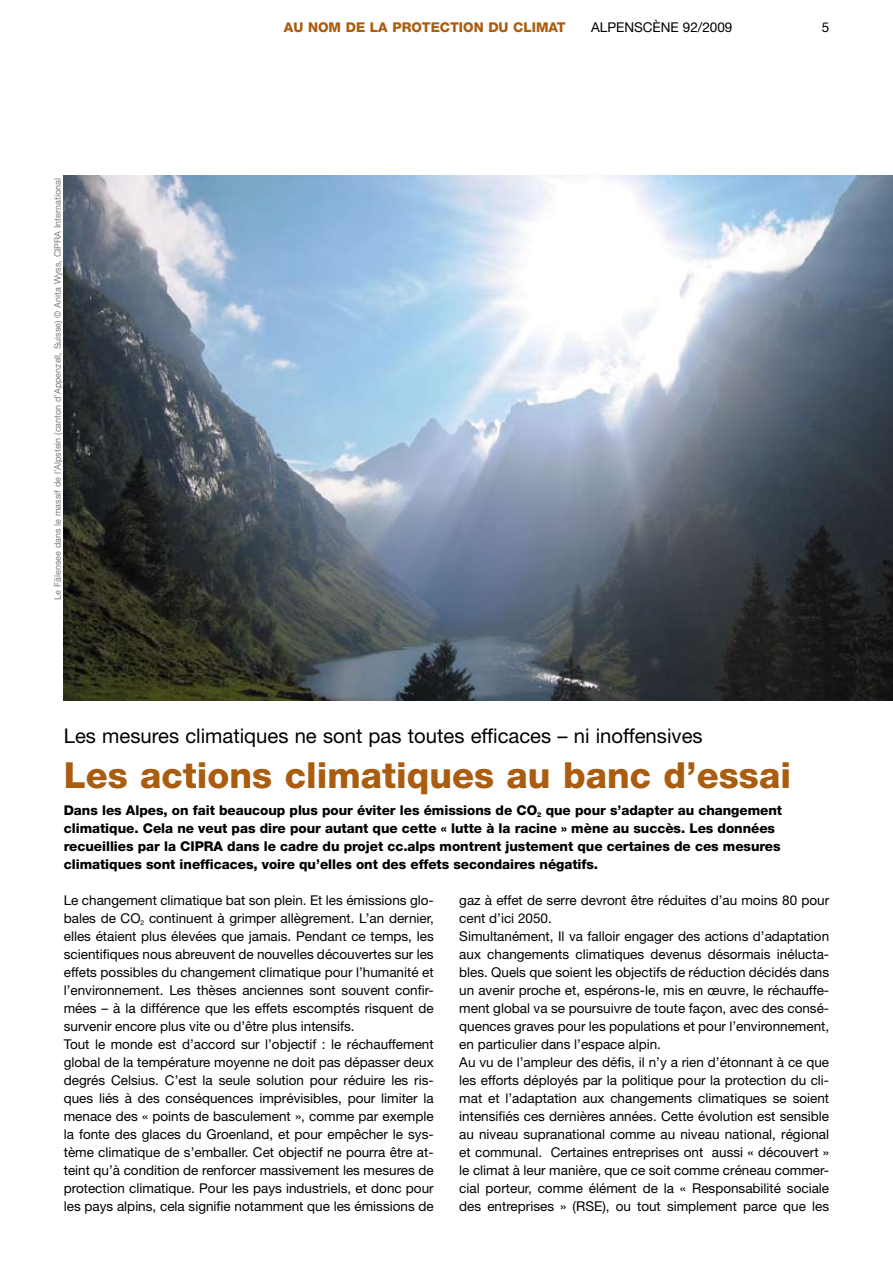
<style>
.page{position:relative;width:893px;height:1263px;background:#fff}
.page>*{position:absolute;margin:0;border:0;box-sizing:border-box;transform-origin:0 0}
.t1{font:800 36px "Helvetica Neue LT";color:#aa5d0f}
.t2{font:20.25px "Helvetica Neue LT";color:#000}
.t3{font:13.5px/18px "Helvetica Neue LT";color:#000}
.t4{font:800 13.5px/18px "Helvetica Neue LT";letter-spacing:-.005em;color:#000}
.t5{font:800 13.5px "Helvetica Neue LT";color:#aa5d0f}
.t6{font:9px "Helvetica Neue LT";color:#7b7c7e}
.s1{font-family:"Helvetica Neue CE"}
</style>
<div class="page">
<img style="left:64px;top:176px;width:829px;height:524px">
<p class="t6" style="left:52px;top:599px;width:423px;rotate:-90deg">Le Fälensee dans le massif de l’Alpstein (canton d’Appenzell, Suisse) © Anita Wyss, CIPRA International</p>
<p class="t5" style="left:284px;top:19px;width:36px">Au nom</p>
<p class="t5" style="left:346px;top:19px;width:57px">delaprotection</p>
<p class="t5" style="left:488px;top:19px;width:35px">du climat</p>
<p class="t3" style="left:591px;top:18px;width:143px">ALPENSCÈNE 92/2009</p>
<p class="t3" style="left:822px;top:18px;width:9px">5</p>
<h2 class="t2" style="left:64px;top:724px;width:640px">Les mesures climatiques ne sont pas toutes efficaces – ni inoffensives</h2>
<h1 class="t1" style="left:64px;top:754px;width:729px">Les actions climatiques au banc d’essai</h1>
<p class="t4" style="left:64px;top:801px;width:720px">Dans les Alpes, on fait beaucoup plus pour éviter les émissions de <span class="s1">CO</span><sub>2</sub> que pour s’adapter au changement climatique. Cela ne veut pas dire pour autant que cette « lutte à la racine » mène au succès. Les données recueillies par la CIPRA dans le cadre du projet cc.alps montrent justement que certaines de ces mesures climatiques sont inefficaces, voire qu’elles ont des effets secondaires négatifs.</p>
<p class="t3" style="left:64px;top:891px;width:371px">Le changement climatique bat son plein. Et les émissions glo&shy;bales de <span class="s1">CO</span><sub>2</sub> continuent à grimper allègrement. L’an dernier, elles étaient plus élevées que jamais. Pendant ce temps, les scientifiques nous abreuvent de nouvelles découvertes sur les effets possibles du changement climatique pour l’humanité et l’environnement. Les thèses anciennes sont souvent confir&shy;mées – à la différence que les effets escomptés risquent de survenir encore plus vite ou d’être plus intensifs.<br>Tout le monde est d’accord sur l’objectif : le réchauffement global de la température moyenne ne doit pas dépasser deux degrés Celsius. C’est la seule solution pour réduire les ris&shy;ques liés à des conséquences imprévisibles, pour limiter la menace des « points de basculement », comme par exemple la fonte des glaces du Groenland, et pour empêcher le sys&shy;tème climatique de s’emballer. Cet objectif ne pourra être at&shy;teint qu’à condition de renforcer massivement les mesures de protection climatique. Pour les pays industriels, et donc pour les pays alpins, cela signifie notamment que les émissions de</p>
<p class="t3" style="left:459px;top:891px;width:371px">gaz à effet de serre devront être réduites d’au moins 80 pour cent d’ici 2050.<br>Simultanément, Il va falloir engager des actions d’adaptation aux changements climatiques devenus désormais inélucta&shy;bles. Quels que soient les objectifs de réduction décidés dans un avenir proche et, espérons-le, mis en œuvre, le réchauffe&shy;ment global va se poursuivre de toute façon, avec des consé&shy;quences graves pour les populations et pour l’environnement, en particulier dans l’espace alpin.<br>Au vu de l’ampleur des défis, il n’y a rien d’étonnant à ce que les efforts déployés par la politique pour la protection du cli&shy;mat et l’adaptation aux changements climatiques se soient intensifiés ces dernières années. Cette évolution est sensible au niveau supranational comme au niveau national, régional et communal. Certaines entreprises ont aussi « découvert » le climat à leur manière, que ce soit comme créneau commer&shy;cial porteur, comme élément de la « Responsabilité sociale des entreprises » (RSE), ou tout simplement parce que les</p>
</div>
